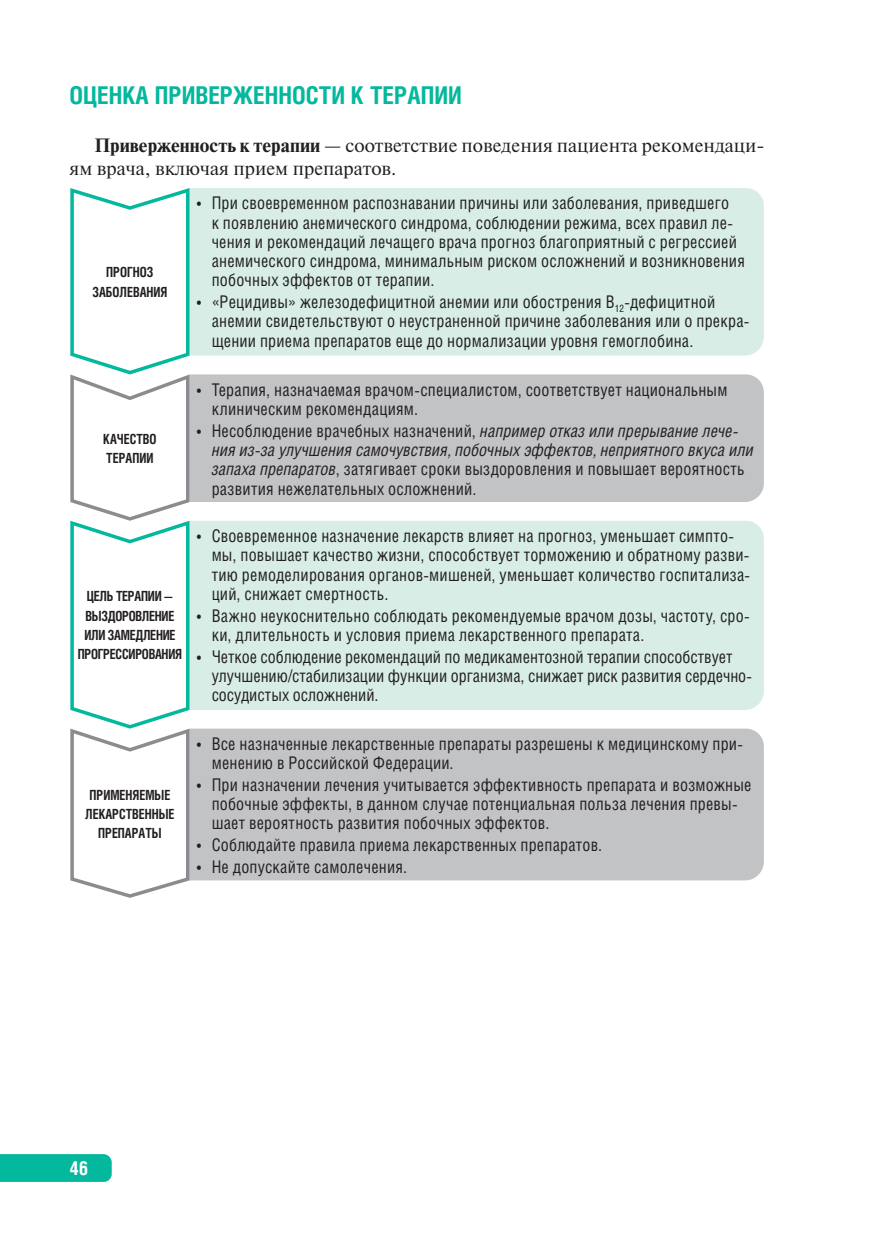
<style>
.page{position:relative;width:869px;height:1241px;background:#fff}
.page>*{position:absolute;margin:0;border:0;box-sizing:border-box;transform-origin:0 0}
.t1{font:700 24.5px "Helios Cond";color:#03b89d}
.t2{font:19.25px/22.8px "Newton";color:#231f20}
.t3{font:700 19.25px "Helios Cond";color:#fff}
.t4{font:17.5px/19.2px "Helios Cond";letter-spacing:.015em;color:#231f20;scale:.95 1}
.t5{font:700 14px/19.2px "Helios Cond";color:#231f20;text-align:center;scale:.9 1}
.t6{font:700 14px/19.2px "Helios Cond";letter-spacing:-.02em;color:#231f20;text-align:center;scale:.9 1}
.s1{font-weight:700}
.s2{font-style:italic}
</style>
<div class="page">
<div style="left:0;top:1154px;width:112px;height:27px;background:#03b89d"></div>
<div style="left:191px;top:188px;width:572px;height:167px;background:#d7ede6"></div>
<div style="left:191px;top:520px;width:572px;height:189px;background:#d7ede6"></div>
<div style="left:191px;top:374px;width:572px;height:128px;background:#c2c3c5"></div>
<div style="left:191px;top:728px;width:572px;height:152px;background:#c2c3c5"></div>
<svg style="left:70px;top:188px;width:121px;height:710px"></svg>
<p class="t1" style="left:69px;top:87px;width:393px">ОЦЕНКА ПРИВЕРЖЕННОСТИ К ТЕРАПИИ</p>
<p class="t2" style="left:69px;top:135px;width:696px;text-indent:25px"><span class="s1">Приверженность к терапии</span> — соответствие поведения пациента рекомендаци&shy;ям врача, включая прием препаратов.</p>
<p class="t4" style="left:211px;top:195px;width:562px;text-indent:-15px">• При своевременном распознавании причины или заболевания, приведшего<br>к появлению анемического синдрома, соблюдении режима, всех правил ле&shy;чения и рекомендаций лечащего врача прогноз благоприятный с регрессией анемического синдрома, минимальным риском осложнений и возникновения побочных эффектов от терапии.</p>
<p class="t4" style="left:211px;top:294px;width:567px;text-indent:-15px">• «Рецидивы» железодефицитной анемии или обострения В<sub>12</sub>-дефицитной анемии свидетельствуют о неустраненной причине заболевания или о прекра&shy;щении приема препаратов еще до нормализации уровня гемоглобина.</p>
<p class="t5" style="left:92px;top:264px;width:85px">ПРОГНОЗ<br>ЗАБОЛЕВАНИЯ</p>
<p class="t5" style="left:103px;top:430px;width:61px;text-align:left">КАЧЕСТВО<br>ТЕРАПИИ</p>
<p class="t6" style="left:78px;top:588px;width:117px">ЦЕЛЬ ТЕРАПИИ —<br>ВЫЗДОРОВЛЕНИЕ<br>ИЛИ ЗАМЕДЛЕНИЕ<br>ПРОГРЕССИРОВАНИЯ</p>
<p class="t5" style="left:85px;top:786px;width:101px">ПРИМЕНЯЕМЫЕ<br>ЛЕКАРСТВЕННЫЕ<br>ПРЕПАРАТЫ</p>
<p class="t4" style="left:211px;top:381px;width:544px;text-indent:-15px">• Терапия, назначаемая врачом-специалистом, соответствует национальным клиническим рекомендациям.</p>
<p class="t4" style="left:211px;top:422px;width:572px;text-indent:-15px">• Несоблюдение врачебных назначений, <span class="s2">например отказ или прерывание лече&shy;ния из-за улучшения самочувствия, побочных эффектов, неприятного вкуса или запаха препаратов</span>, затягивает сроки выздоровления и повышает вероятность развития нежелательных осложнений.</p>
<p class="t4" style="left:211px;top:527px;width:568px;text-indent:-15px">• Своевременное назначение лекарств влияет на прогноз, уменьшает симпто&shy;мы, повышает качество жизни, способствует торможению и обратному разви&shy;тию ремоделирования органов-мишеней, уменьшает количество госпитализа&shy;ций, снижает смертность.</p>
<p class="t4" style="left:211px;top:607px;width:567px;text-indent:-15px">• Важно неукоснительно соблюдать рекомендуемые врачом дозы, частоту, сро&shy;ки, длительность и условия приема лекарственного препарата.</p>
<p class="t4" style="left:211px;top:648px;width:570px;text-indent:-15px">• Четкое соблюдение рекомендаций по медикаментозной терапии способствует улучшению/стабилизации функции организма, снижает риск развития сердечно&shy;сосудистых осложнений.</p>
<p class="t4" style="left:211px;top:735px;width:560px;text-indent:-15px">• Все назначенные лекарственные препараты разрешены к медицинскому при&shy;менению в Российской Федерации.</p>
<p class="t4" style="left:211px;top:776px;width:569px;text-indent:-15px">• При назначении лечения учитывается эффективность препарата и возможные побочные эффекты, в данном случае потенциальная польза лечения превы&shy;шает вероятность развития побочных эффектов.</p>
<p class="t4" style="left:197px;top:836px;width:428px">• Соблюдайте правила приема лекарственных препаратов.</p>
<p class="t4" style="left:197px;top:858px;width:223px">• Не допускайте самолечения.</p>
<p class="t3" style="left:69px;top:1160px;width:20px">46</p>
</div>
